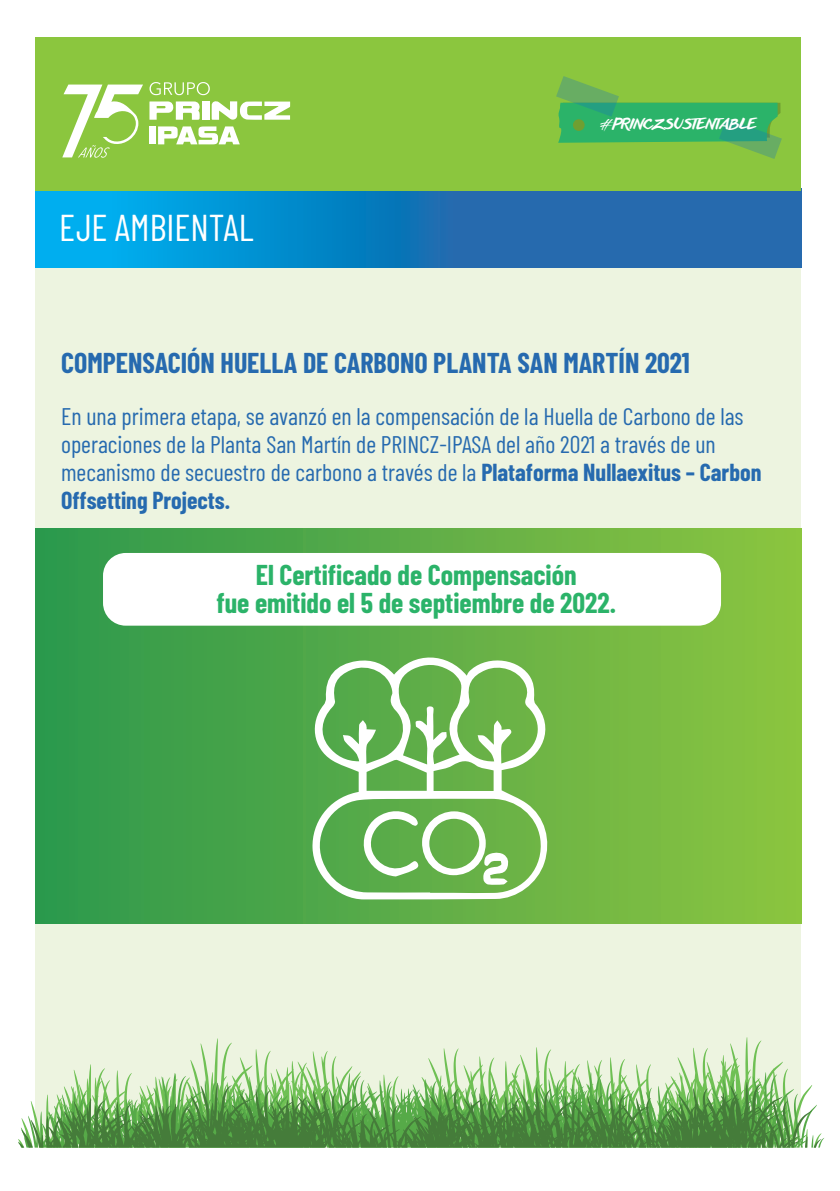
<style>
.page{position:relative;width:840px;height:1191px;background:#fff}
.page>*{position:absolute;margin:0;border:0;box-sizing:border-box;transform-origin:0 0}
.t1{font:37.2px "Barlow Condensed";color:#fff}
.t2{font:700 28px/28px "Barlow Condensed";color:#2bb369;text-align:center}
.t3{font:700 28px "Barlow Condensed";color:#266aaf}
.t4{font:24px/28px "Barlow Condensed";color:#266aaf}
.t5{font:14.4px "anothershabby";color:#fff}
.s1{font-family:"Blacksword"}
.s2{font-weight:700}
</style>
<div class="page">
<div style="left:35px;top:38px;width:765px;height:1109px;background:#edf4e0"></div>
<svg style="left:35px;top:191px;width:765px;height:77px"></svg>
<div style="left:35px;top:528px;width:765px;height:395px;background:linear-gradient(to right,#2c984d,#8ec440)"></div>
<div style="left:35px;top:38px;width:765px;height:153px;background:#8bc63e"></div>
<svg style="left:556px;top:76px;width:225px;height:83px"></svg>
<div style="left:103px;top:553px;width:617px;height:72px;background:#fff;border-radius:23px"></div>
<svg style="left:211px;top:101px;width:79px;height:19px"></svg>
<div style="left:202px;top:102px;width:7px;height:18px;background:#fff"></div>
<svg style="left:149px;top:101px;width:51px;height:19px"></svg>
<svg style="left:149px;top:82px;width:61px;height:13px"></svg>
<div style="left:149px;top:126px;width:6px;height:18px;background:#fff"></div>
<svg style="left:158px;top:126px;width:82px;height:18px"></svg>
<svg style="left:62px;top:85px;width:81px;height:73px"></svg>
<svg style="left:73px;top:1037px;width:728px;height:35px"></svg>
<svg style="left:74px;top:1072px;width:749px;height:71px"></svg>
<svg style="left:18px;top:1082px;width:803px;height:65px"></svg>
<svg style="left:309px;top:651px;width:246px;height:248px"></svg>
<svg style="left:361px;top:809px;width:147px;height:76px"></svg>
<h1 class="t1" style="left:59px;top:201px;width:196px">EJE AMBIENTAL</h1>
<p class="t5" style="left:597px;top:116px;width:160px"><span class="s1">#</span>PRINCZSUSTENTABLE</p>
<p class="t3" style="left:61px;top:343px;width:630px">COMPENSACIÓN HUELLA DE CARBONO PLANTA SAN MARTÍN 2021</p>
<p class="t4" style="left:61px;top:400px;width:701px">En una primera etapa, se avanzó en la compensación de la Huella de Carbono de las operaciones de la Planta San Martín de PRINCZ-IPASA del año 2021 a través de un mecanismo de secuestro de carbono a través de la <span class="s2">Plataforma Nullaexitus – Carbon Offsetting Projects.</span></p>
<p class="t2" style="left:216px;top:559px;width:401px">El Certificado de Compensación<br>fue emitido el 5 de septiembre de 2022.</p>
</div>
